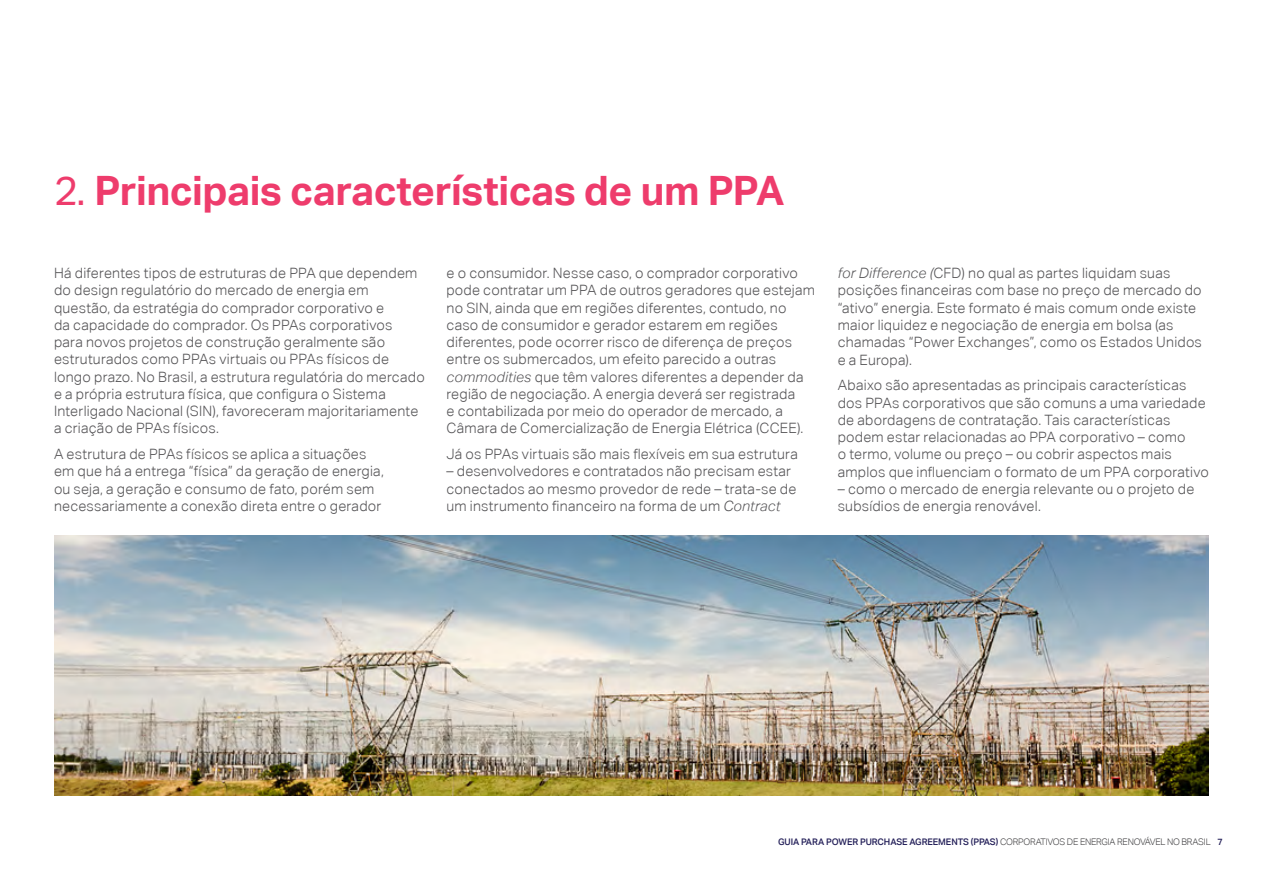
<style>
.page{position:relative;width:1263px;height:893px;background:#fff}
.page>*{position:absolute;margin:0;border:0;box-sizing:border-box;transform-origin:0 0}
.t1{font:700 40.5px "Aktiv Grotesk";letter-spacing:-.01em;color:#ee3c6c}
.t2{font:300 14.25px/17.2px "Aktiv Grotesk";letter-spacing:.015em;color:#545355}
.t3{font:500 9.15px "Aktiv Grotesk";letter-spacing:-.01em;color:#25215a}
.s1{font-weight:400}
.s2{font-style:italic}
.s3{font-weight:300;color:#414042}
</style>
<div class="page">
<img style="left:54px;top:536px;width:1155px;height:260px">
<h1 class="t1" style="left:54px;top:167px;width:732px"><span class="s1">2.</span> Principais características de um PPA</h1>
<p class="t2" style="left:54px;top:264px;width:372px">Há diferentes tipos de estruturas de PPA que dependem do design regulatório do mercado de energia em questão, da estratégia do comprador corporativo e<br>da capacidade do comprador. Os PPAs corporativos para novos projetos de construção geralmente são estruturados como PPAs virtuais ou PPAs físicos de longo prazo. No Brasil, a estrutura regulatória do mercado e a própria estrutura física, que configura o Sistema Interligado Nacional (SIN), favoreceram majoritariamente a criação de PPAs físicos.</p>
<p class="t2" style="left:54px;top:445px;width:331px">A estrutura de PPAs físicos se aplica a situações em que há a entrega “física” da geração de energia, ou seja, a geração e consumo de fato, porém sem necessariamente a conexão direta entre o gerador</p>
<p class="t2" style="left:446px;top:264px;width:370px">e o consumidor. Nesse caso, o comprador corporativo pode contratar um PPA de outros geradores que estejam no SIN, ainda que em regiões diferentes, contudo, no caso de consumidor e gerador estarem em regiões diferentes, pode ocorrer risco de diferença de preços entre os submercados, um efeito parecido a outras <span class="s2">commodities</span> que têm valores diferentes a depender da região de negociação. A energia deverá ser registrada<br>e contabilizada por meio do operador de mercado, a Câmara de Comercialização de Energia Elétrica (CCEE).</p>
<p class="t2" style="left:446px;top:446px;width:353px">Já os PPAs virtuais são mais flexíveis em sua estrutura</p>
<p class="t2" style="left:446px;top:463px;width:351px">– desenvolvedores e contratados não precisam estar conectados ao mesmo provedor de rede – trata-se de um instrumento financeiro na forma de um <span class="s2">Contract</span></p>
<p class="t2" style="left:838px;top:265px;width:366px"><span class="s2">for Difference (</span>CFD) no qual as partes liquidam suas posições financeiras com base no preço de mercado do “ativo” energia. Este formato é mais comum onde existe maior liquidez e negociação de energia em bolsa (as chamadas “Power Exchanges”, como os Estados Unidos e a Europa).</p>
<p class="t2" style="left:838px;top:377px;width:373px">Abaixo são apresentadas as principais características dos PPAs corporativos que são comuns a uma variedade de abordagens de contratação. Tais características podem estar relacionadas ao PPA corporativo – como<br>o termo, volume ou preço – ou cobrir aspectos mais amplos que influenciam o formato de um PPA corporativo</p>
<p class="t2" style="left:838px;top:480px;width:358px">– como o mercado de energia relevante ou o projeto de subsídios de energia renovável.</p>
<p class="t3" style="left:778px;top:837px;width:446px">GUIA PARA POWER PURCHASE AGREEMENTS (PPAS) <span class="s3">CORPORATIVOS DE ENERGIA RENOVÁVEL NO BRASIL</span> 7</p>
</div>
